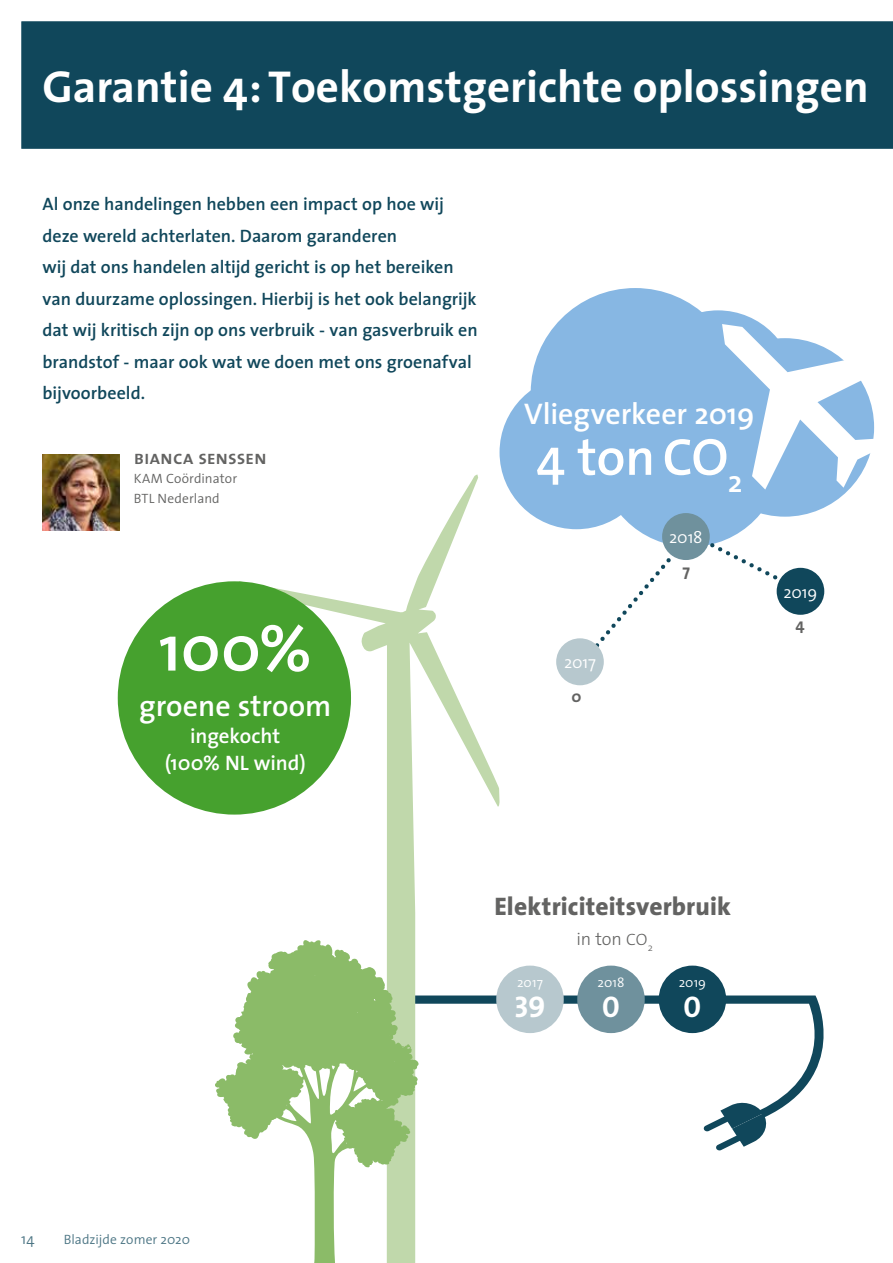
<style>
.page{position:relative;width:893px;height:1263px;background:#fff}
.page>*{position:absolute;margin:0;border:0;box-sizing:border-box;transform-origin:0 0}
.t1{font:600 66px "The Sans";color:#fff}
.t2{font:600 52.5px "The Sans";letter-spacing:-.005em;color:#fff}
.t3{font:700 45px "The Sans";color:#fff}
.t4{font:600 30px "The Sans";color:#fff}
.t5{font:30px "The Sans Bold Caps";color:#fff}
.t6{font:800 25.5px "The Sans";letter-spacing:.005em;color:#636362}
.t7{font:600 21px/27px "The Sans";color:#fff;text-align:center}
.t8{font:19.5px "The Sans Semi Bold Caps";letter-spacing:-.005em;color:#636362}
.t9{font:600 18px/31.5px "The Sans";color:#10475b}
.t10{font:300 18px "The Sans";color:#636362}
.t11{font:300 17.1px "The Sans";letter-spacing:-.005em;color:#fff}
.t12{font:700 16.5px "The Sans";color:#636362}
.t13{font:300 15px "The Sans";color:#4c7584}
.t14{font:300 13.5px/19.5px "The Sans";letter-spacing:.01em;color:#636362}
.t15{font:300 13.5px "The Sans";color:#4c7584}
.t16{font:300 13.5px "The Sans";letter-spacing:.005em;color:#fff}
.s1{font-size:16.5px}
</style>
<div class="page">
<svg style="left:503px;top:995px;width:321px;height:120px"></svg>
<svg style="left:703px;top:1100px;width:66px;height:51px"></svg>
<svg style="left:245px;top:474px;width:255px;height:536px"></svg>
<div style="left:577px;top:965px;width:68px;height:68px;background:#6f919d;border-radius:50%"></div>
<div style="left:496px;top:965px;width:68px;height:68px;background:#b7c8ce;border-radius:50%"></div>
<div style="left:659px;top:965px;width:67px;height:68px;background:#10475b;border-radius:50%"></div>
<div style="left:641px;top:310px;width:154px;height:154px;background:#87b7e3;border-radius:50%"></div>
<div style="left:500px;top:375px;width:153px;height:154px;background:#87b7e3;border-radius:50%"></div>
<div style="left:531px;top:288px;width:209px;height:209px;background:#87b7e3;border-radius:50%"></div>
<div style="left:599px;top:364px;width:182px;height:183px;background:#87b7e3;border-radius:50%"></div>
<div style="left:696px;top:338px;width:178px;height:179px;background:#87b7e3;border-radius:50%"></div>
<svg style="left:722px;top:324px;width:153px;height:166px"></svg>
<div style="left:118px;top:581px;width:233px;height:234px;background:#46a12e;border-radius:50%"></div>
<div style="left:21px;top:21px;width:872px;height:128px;background:#10475b"></div>
<img style="left:43px;top:454px;width:76px;height:77px">
<svg style="left:215px;top:940px;width:204px;height:323px"></svg>
<svg style="left:595px;top:530px;width:205px;height:117px"></svg>
<div style="left:777px;top:568px;width:47px;height:47px;background:#10475b;border-radius:50%"></div>
<div style="left:662px;top:513px;width:48px;height:47px;background:#6f919d;border-radius:50%"></div>
<div style="left:556px;top:638px;width:48px;height:47px;background:#b7c8ce;border-radius:50%"></div>
<h3 class="t3" style="left:43px;top:49px;width:828px">Garantie 4: Toekomstgerichte oplossingen</h3>
<p class="t9" style="left:43px;top:188px;width:437px">Al onze handelingen hebben een impact op hoe wij deze wereld achterlaten. Daarom garanderen<br>wij dat ons handelen altijd gericht is op het bereiken van duurzame oplossingen. Hierbij is het ook belangrijk dat wij kritisch zijn op ons verbruik - van gasverbruik en brandstof - maar ook wat we doen met ons groenafval bijvoorbeeld.</p>
<p class="t8" style="left:134px;top:441px;width:135px">bianca senssen</p>
<p class="t14" style="left:134px;top:468px;width:105px">KAM Coördinator<br>BTL Nederland</p>
<h1 class="t1" style="left:159px;top:593px;width:155px">100%</h1>
<h3 class="t4" style="left:139px;top:680px;width:194px">groene stroom</h3>
<p class="t7" style="left:165px;top:721px;width:143px">ingekocht (100% NL wind)</p>
<h3 class="t4" style="left:524px;top:389px;width:232px">Vliegverkeer 2019</h3>
<h2 class="t2" style="left:536px;top:413px;width:208px">4 tonCO<sub>2</sub></h2>
<p class="t11" style="left:669px;top:523px;width:35px">2018</p>
<p class="t11" style="left:564px;top:648px;width:33px">2017</p>
<p class="t12" style="left:571px;top:682px;width:12px">0</p>
<p class="t12" style="left:683px;top:557px;width:9px">7</p>
<p class="t11" style="left:783px;top:578px;width:36px">2019</p>
<p class="t12" style="left:796px;top:610px;width:11px">4</p>
<h3 class="t6" style="left:494px;top:885px;width:238px">Elektriciteitsverbruik</h3>
<p class="t10" style="left:577px;top:924px;width:78px">in ton <span class="s1">CO</span><sub>2</sub></p>
<p class="t16" style="left:597px;top:971px;width:28px">2018</p>
<h3 class="t5" style="left:602px;top:982px;width:19px">0</h3>
<p class="t16" style="left:517px;top:971px;width:27px">2017</p>
<h3 class="t5" style="left:514px;top:982px;width:33px">39</h3>
<p class="t16" style="left:679px;top:971px;width:29px">2019</p>
<h3 class="t5" style="left:684px;top:982px;width:19px">0</h3>
<p class="t13" style="left:21px;top:1226px;width:15px">14</p>
<p class="t15" style="left:64px;top:1228px;width:128px">Bladzijde zomer 2020</p>
</div>
